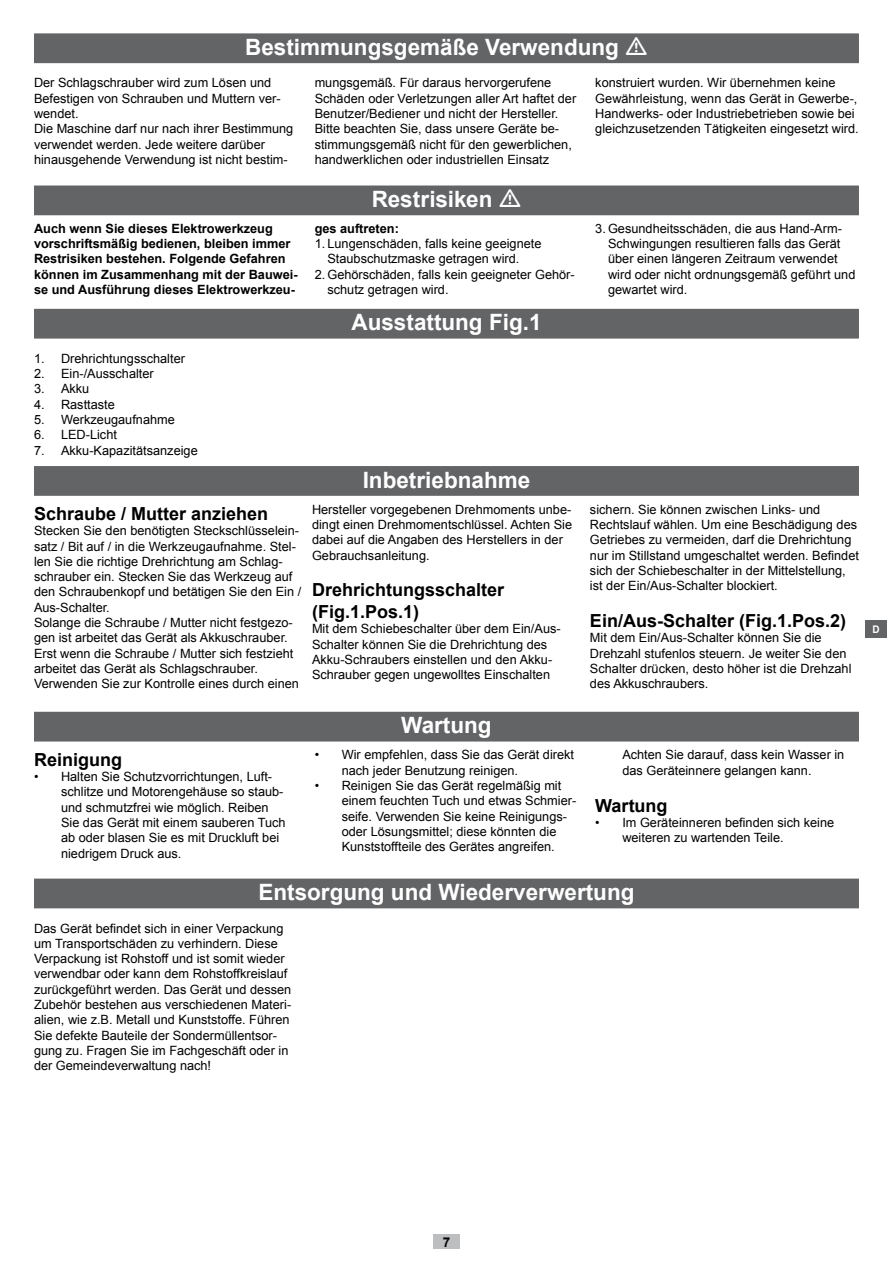
<style>
.page{position:relative;width:893px;height:1263px;background:#fff}
.page>*{position:absolute;margin:0;border:0;box-sizing:border-box;transform-origin:0 0}
.t1{font:700 22.5px "Arial";color:#fff}
.t2{font:700 18px/21.6px "Arial";color:#000}
.t3{font:700 13.5px "Arial";color:#000}
.t4{font:12.75px/15.3px "Arial";color:#000}
.t5{font:700 12.75px/15.3px "Arial";color:#000}
.t6{font:700 10.5px "Arial";color:#fff;scale:.95 1}
</style>
<div class="page">
<div style="left:34px;top:33px;width:825px;height:30px;background:#636466"></div>
<div style="left:34px;top:185px;width:825px;height:30px;background:#636466"></div>
<div style="left:34px;top:309px;width:825px;height:30px;background:#636466"></div>
<div style="left:34px;top:466px;width:825px;height:30px;background:#636466"></div>
<div style="left:34px;top:712px;width:825px;height:29px;background:#636466"></div>
<div style="left:34px;top:878px;width:825px;height:30px;background:#636466"></div>
<div style="left:865px;top:621px;width:22px;height:17px;background:#636466"></div>
<div style="left:433px;top:1234px;width:27px;height:15px;background:#bcbec0"></div>
<h1 class="t1" style="left:245px;top:32px;width:375px">Bestimmungsgemäße Verwendung</h1>
<p class="t4" style="left:34px;top:75px;width:261px">Der Schlagschrauber wird zum Lösen und Befestigen von Schrauben und Muttern ver&shy;wendet.<br>Die Maschine darf nur nach ihrer Bestimmung verwendet werden. Jede weitere darüber hinausgehende Verwendung ist nicht bestim-</p>
<p class="t4" style="left:315px;top:75px;width:263px">mungsgemäß. Für daraus hervorgerufene Schäden oder Verletzungen aller Art haftet der Benutzer/Bediener und nicht der Hersteller.<br>Bitte beachten Sie, dass unsere Geräte be&shy;stimmungsgemäß nicht für den gewerblichen, handwerklichen oder industriellen Einsatz</p>
<p class="t4" style="left:595px;top:75px;width:265px">konstruiert wurden. Wir übernehmen keine Gewährleistung, wenn das Gerät in Gewerbe-, Handwerks- oder Industriebetrieben sowie bei gleichzusetzenden Tätigkeiten eingesetzt wird.</p>
<h1 class="t1" style="left:372px;top:184px;width:122px">Restrisiken</h1>
<p class="t5" style="left:34px;top:221px;width:265px">Auch wenn Sie dieses Elektrowerkzeug vorschriftsmäßig bedienen, bleiben immer Restrisiken bestehen. Folgende Gefahren können im Zusammenhang mit der Bauwei&shy;se und Ausführung dieses Elektrowerkzeu-</p>
<p class="t5" style="left:315px;top:221px;width:86px">ges auftreten:</p>
<p class="t4" style="left:608px;top:221px;width:249px;text-indent:-13px">3. Gesundheitsschäden, die aus Hand-Arm-Schwingungen resultieren falls das Gerät über einen längeren Zeitraum verwendet wird oder nicht ordnungsgemäß geführt und gewartet wird.</p>
<p class="t4" style="left:327px;top:236px;width:216px;text-indent:-13px">1. Lungenschäden, falls keine geeignete<br>Staubschutzmaske getragen wird.</p>
<p class="t4" style="left:327px;top:267px;width:249px;text-indent:-13px">2. Gehörschäden, falls kein geeigneter Gehör&shy;schutz getragen wird.</p>
<p class="t4" style="left:34px;top:351px;width:152px">1. Drehrichtungsschalter</p>
<p class="t4" style="left:34px;top:366px;width:121px">2. Ein-/Ausschalter</p>
<p class="t4" style="left:34px;top:381px;width:57px">3. Akku</p>
<p class="t4" style="left:34px;top:397px;width:82px">4. Rasttaste</p>
<p class="t4" style="left:34px;top:412px;width:142px">5. Werkzeugaufnahme</p>
<p class="t4" style="left:34px;top:427px;width:84px">6. LED-Licht</p>
<p class="t4" style="left:34px;top:443px;width:165px">7. Akku-Kapazitätsanzeige</p>
<h2 class="t2" style="left:34px;top:503px;width:236px">Schraube / Mutter anziehen</h2>
<p class="t4" style="left:34px;top:523px;width:269px">Stecken Sie den benötigten Steckschlüsselein&shy;satz / Bit auf / in die Werkzeugaufnahme. Stel&shy;len Sie die richtige Drehrichtung am Schlag&shy;schrauber ein. Stecken Sie das Werkzeug auf den Schraubenkopf und betätigen Sie den Ein / Aus-Schalter.<br>Solange die Schraube / Mutter nicht festgezo&shy;gen ist arbeitet das Gerät als Akkuschrauber.<br>Erst wenn die Schraube / Mutter sich festzieht arbeitet das Gerät als Schlagschrauber.<br>Verwenden Sie zur Kontrolle eines durch einen</p>
<h1 class="t1" style="left:351px;top:307px;width:192px">Ausstattung Fig.1</h1>
<h1 class="t1" style="left:363px;top:465px;width:169px">Inbetriebnahme</h1>
<p class="t4" style="left:312px;top:502px;width:262px">Hersteller vorgegebenen Drehmoments unbe&shy;dingt einen Drehmomentschlüssel. Achten Sie dabei auf die Angaben des Herstellers in der Gebrauchsanleitung.</p>
<h2 class="t2" style="left:312px;top:580px;width:194px">Drehrichtungsschalter (Fig.1.Pos.1)</h2>
<p class="t4" style="left:312px;top:621px;width:250px">Mit dem Schiebeschalter über dem Ein/Aus-Schalter können Sie die Drehrichtung des Akku-Schraubers einstellen und den Akku-Schrauber gegen ungewolltes Einschalten</p>
<h2 class="t2" style="left:34px;top:749px;width:90px">Reinigung</h2>
<p class="t4" style="left:61px;top:769px;width:226px;text-indent:-27px">• Halten Sie Schutzvorrichtungen, Luft&shy;schlitze und Motorengehäuse so staub&shy;und schmutzfrei wie möglich. Reiben Sie das Gerät mit einem sauberen Tuch ab oder blasen Sie es mit Druckluft bei niedrigem Druck aus.</p>
<h1 class="t1" style="left:401px;top:710px;width:92px">Wartung</h1>
<p class="t4" style="left:342px;top:747px;width:234px;text-indent:-27px">• Wir empfehlen, dass Sie das Gerät direkt nach jeder Benutzung reinigen.</p>
<p class="t4" style="left:342px;top:778px;width:236px;text-indent:-27px">• Reinigen Sie das Gerät regelmäßig mit einem feuchten Tuch und etwas Schmier&shy;seife. Verwenden Sie keine Reinigungs&shy;oder Lösungsmittel; diese könnten die Kunststoffteile des Gerätes angreifen.</p>
<p class="t4" style="left:590px;top:502px;width:270px">sichern. Sie können zwischen Links- und Rechtslauf wählen. Um eine Beschädigung des Getriebes zu vermeiden, darf die Drehrichtung nur im Stillstand umgeschaltet werden. Befindet sich der Schiebeschalter in der Mittelstellung, ist der Ein/Aus-Schalter blockiert.</p>
<h2 class="t2" style="left:590px;top:610px;width:258px">Ein/Aus-Schalter (Fig.1.Pos.2)</h2>
<p class="t4" style="left:590px;top:630px;width:263px">Mit dem Ein/Aus-Schalter können Sie die Drehzahl stufenlos steuern. Je weiter Sie den Schalter drücken, desto höher ist die Drehzahl des Akkuschraubers.</p>
<p class="t4" style="left:622px;top:747px;width:224px">Achten Sie darauf, dass kein Wasser in das Geräteinnere gelangen kann.</p>
<h2 class="t2" style="left:595px;top:795px;width:74px">Wartung</h2>
<p class="t4" style="left:622px;top:815px;width:213px;text-indent:-27px">• Im Geräteinneren befinden sich keine weiteren zu wartenden Teile.</p>
<h1 class="t1" style="left:258px;top:877px;width:378px">Entsorgung und Wiederverwertung</h1>
<p class="t4" style="left:34px;top:920px;width:259px">Das Gerät befindet sich in einer Verpackung um Transportschäden zu verhindern. Diese Verpackung ist Rohstoff und ist somit wieder verwendbar oder kann dem Rohstoffkreislauf zurückgeführt werden. Das Gerät und dessen Zubehör bestehen aus verschiedenen Materi&shy;alien, wie z.B. Metall und Kunststoffe. Führen Sie defekte Bauteile der Sondermüllentsor&shy;gung zu. Fragen Sie im Fachgeschäft oder in der Gemeindeverwaltung nach!</p>
<p class="t6" style="left:872px;top:622px;width:9px">D</p>
<p class="t3" style="left:443px;top:1233px;width:9px">7</p>
</div>
